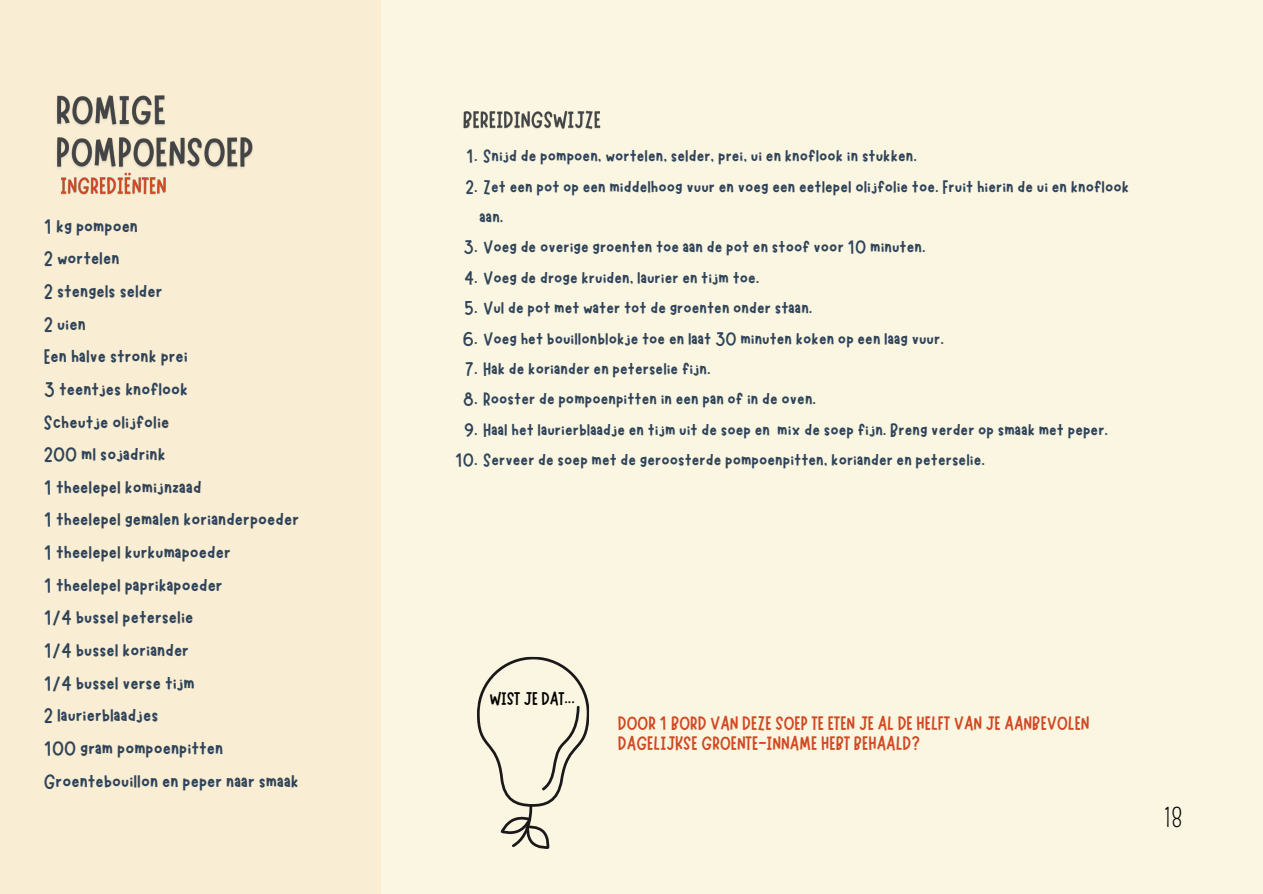
<style>
.page{position:relative;width:1263px;height:894px;background:#fff}
.page>*{position:absolute;margin:0;border:0;box-sizing:border-box;transform-origin:0 0}
.t1{font:25.5px "Pompiere";color:#000}
.t2{font:21px/32.7px "Marykate";color:#2f4359}
.t3{font:19.5px/30.3px "Marykate";color:#2f4359}
.t4{font:19.5px/20.2px "Marykate";color:#d14823}
.t5{font:18.45px "Marykate";color:#000}
</style>
<div class="page">
<div style="left:0;top:0;width:1263px;height:893px;background:#faf6e2"></div>
<div style="left:0;top:0;width:380px;height:893px;background:#f9edd3"></div>
<img style="left:57px;top:95px;width:196px;height:73px">
<img style="left:61px;top:172px;width:105px;height:23px">
<svg style="left:477px;top:656px;width:113px;height:193px"></svg>
<img style="left:463px;top:110px;width:138px;height:19px">
<h3 class="t2" style="left:44px;top:208px;width:257px">1 kg pompoen<br>2 wortelen<br>2 stengels selder<br>2 uien<br>Een halve stronk prei<br>3 teentjes knoflook<br>Scheutje olijfolie<br>200 ml sojadrink<br>1 theelepel komijnzaad<br>1 theelepel gemalen korianderpoeder<br>1 theelepel kurkumapoeder<br>1 theelepel paprikapoeder<br>1/4 bussel peterselie<br>1/4 bussel koriander<br>1/4 bussel verse tijm<br>2 laurierblaadjes<br>100 gram pompoenpitten<br>Groentebouillon en peper naar smaak</h3>
<p class="t3" style="left:466px;top:139px;width:452px">1. Snijd de pompoen, wortelen, selder, prei, ui en knoflook in stukken.</p>
<p class="t3" style="left:480px;top:169px;width:651px;text-indent:-14px">2. Zet een pot op een middelhoog vuur en voeg een eetlepel olijfolie toe. Fruit hierin de ui en knoflook aan.</p>
<p class="t3" style="left:464px;top:230px;width:464px">3. Voeg de overige groenten toe aan de pot en stoof voor 10 minuten.</p>
<p class="t3" style="left:464px;top:261px;width:297px">4. Voeg de droge kruiden, laurier en tijm toe.</p>
<p class="t3" style="left:464px;top:291px;width:350px">5. Vul de pot met water tot de groenten onder staan.</p>
<p class="t3" style="left:463px;top:321px;width:483px">6. Voeg het bouillonblokje toe en laat 30 minuten koken op een laag vuur.</p>
<p class="t3" style="left:465px;top:352px;width:247px">7. Hak de koriander en peterselie fijn.</p>
<p class="t3" style="left:463px;top:382px;width:354px">8. Rooster de pompoenpitten in een pan of in de oven.</p>
<p class="t3" style="left:464px;top:412px;width:646px">9. Haal het laurierblaadje en tijm uit de soep en mix de soep fijn. Breng verder op smaak met peper.</p>
<p class="t3" style="left:455px;top:443px;width:531px">10. Serveer de soep met de geroosterde pompoenpitten, koriander en peterselie.</p>
<p class="t5" style="left:490px;top:686px;width:87px">WIST JE DAT...</p>
<p class="t4" style="left:618px;top:711px;width:473px">DOOR 1 BORD VAN DEZE SOEP TE ETEN JE AL DE HELFT VAN JE AANBEVOLEN<br>DAGELIJKSE GROENTE-INNAME HEBT BEHAALD?</p>
<p class="t1" style="left:1164px;top:802px;width:21px">18</p>
</div>
